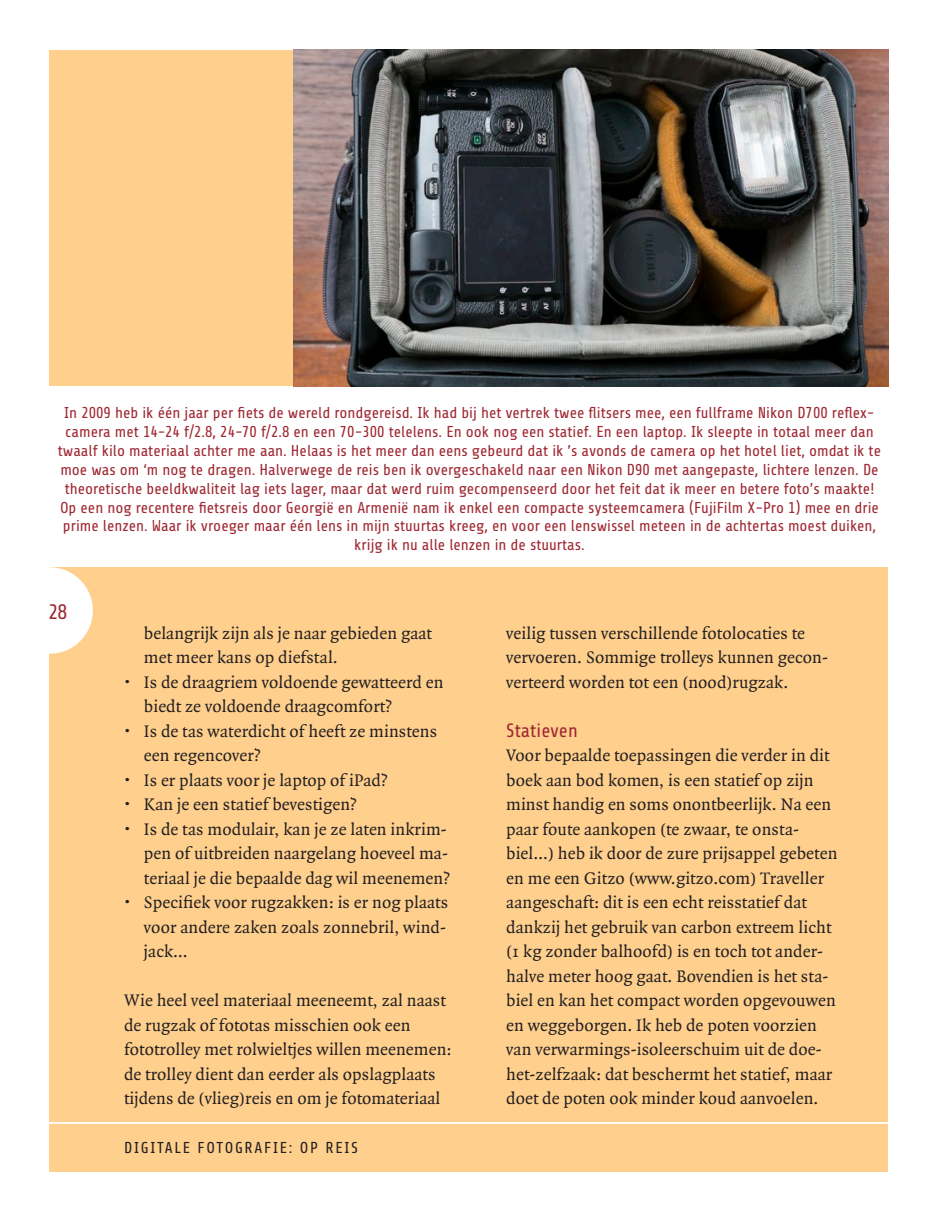
<style>
.page{position:relative;width:938px;height:1221px;background:#fff}
.page>*{position:absolute;margin:0;border:0;box-sizing:border-box;transform-origin:0 0}
.t1{font:21px "Share";color:#9f2832}
.t2{font:19.25px "Share";letter-spacing:.005em;color:#9f2832}
.t3{font:17.85px/24.5px "Quadraat";letter-spacing:.005em;color:#231f20}
.t4{font:15.75px/18.9px "Share";color:#9f2832;text-align:center}
.t5{font:15.75px "Share";letter-spacing:.11em;color:#231f20}
</style>
<div class="page">
<div style="left:50px;top:50px;width:838px;height:1121px;background:#fecf8d"></div>
<div style="left:6px;top:567px;width:87px;height:86px;background:#fff;border-radius:50%"></div>
<hr style="left:0;top:1121px;width:925px;height:2px;background:#fff">
<div style="left:43px;top:386px;width:853px;height:181px;background:#fff"></div>
<img style="left:294px;top:50px;width:594px;height:336px">
<p class="t4" style="left:58px;top:403px;width:824px">In 2009 heb ik één jaar per fiets de wereld rondgereisd. Ik had bij het vertrek twee flitsers mee, een fullframe Nikon D700 reflex&shy;camera met 14-24 f/2.8, 24-70 f/2.8 en een 70-300 telelens. En ook nog een statief. En een laptop. Ik sleepte in totaal meer dan twaalf kilo materiaal achter me aan. Helaas is het meer dan eens gebeurd dat ik ’s avonds de camera op het hotel liet, omdat ik te moe was om ‘m nog te dragen. Halverwege de reis ben ik overgeschakeld naar een Nikon D90 met aangepaste, lichtere lenzen. De theoretische beeldkwaliteit lag iets lager, maar dat werd ruim gecompenseerd door het feit dat ik meer en betere foto’s maakte!<br>Op een nog recentere fietsreis door Georgië en Armenië nam ik enkel een compacte systeemcamera (FujiFilm X-Pro 1) mee en drie prime lenzen. Waar ik vroeger maar één lens in mijn stuurtas kreeg, en voor een lenswissel meteen in de achtertas moest duiken, krijg ik nu alle lenzen in de stuurtas.</p>
<p class="t1" style="left:49px;top:600px;width:20px">28</p>
<p class="t3" style="left:144px;top:621px;width:308px">belangrijk zijn als je naar gebieden gaat met meer kans op diefstal.<br>Is de draagriem voldoende gewatteerd en biedt ze voldoende draagcomfort?<br>Is de tas waterdicht of heeft ze minstens een regencover?<br>Is er plaats voor je laptop of iPad?<br>Kan je een statief bevestigen?<br>Is de tas modulair, kan je ze laten inkrim&shy;pen of uitbreiden naargelang hoeveel ma&shy;teriaal je die bepaalde dag wil meenemen?<br>Specifiek voor rugzakken: is er nog plaats voor andere zaken zoals zonnebril, wind&shy;jack…</p>
<p class="t3" style="left:124px;top:988px;width:329px">Wie heel veel materiaal meeneemt, zal naast de rugzak of fototas misschien ook een fototrolley met rolwieltjes willen meenemen: de trolley dient dan eerder als opslagplaats tijdens de (vlieg)reis en om je fotomateriaal</p>
<p class="t5" style="left:124px;top:1138px;width:235px">digitale fotografie: op reis</p>
<p class="t3" style="left:506px;top:621px;width:323px">veilig tussen verschillende fotolocaties te vervoeren. Sommige trolleys kunnen gecon&shy;verteerd worden tot een (nood)rugzak.</p>
<p class="t2" style="left:506px;top:719px;width:73px">Statieven</p>
<p class="t3" style="left:506px;top:743px;width:333px">Voor bepaalde toepassingen die verder in dit boek aan bod komen, is een statief op zijn minst handig en soms onontbeerlijk. Na een paar foute aankopen (te zwaar, te onsta&shy;biel…) heb ik door de zure prijsappel gebeten en me een Gitzo (www.gitzo.com) Traveller aangeschaft: dit is een echt reisstatief dat dankzij het gebruik van carbon extreem licht (1 kg zonder balhoofd) is en toch tot ander&shy;halve meter hoog gaat. Bovendien is het sta&shy;biel en kan het compact worden opgevouwen en weggeborgen. Ik heb de poten voorzien van verwarmings-isoleerschuim uit de doe&shy;het-zelfzaak: dat beschermt het statief, maar doet de poten ook minder koud aanvoelen.</p>
</div>
